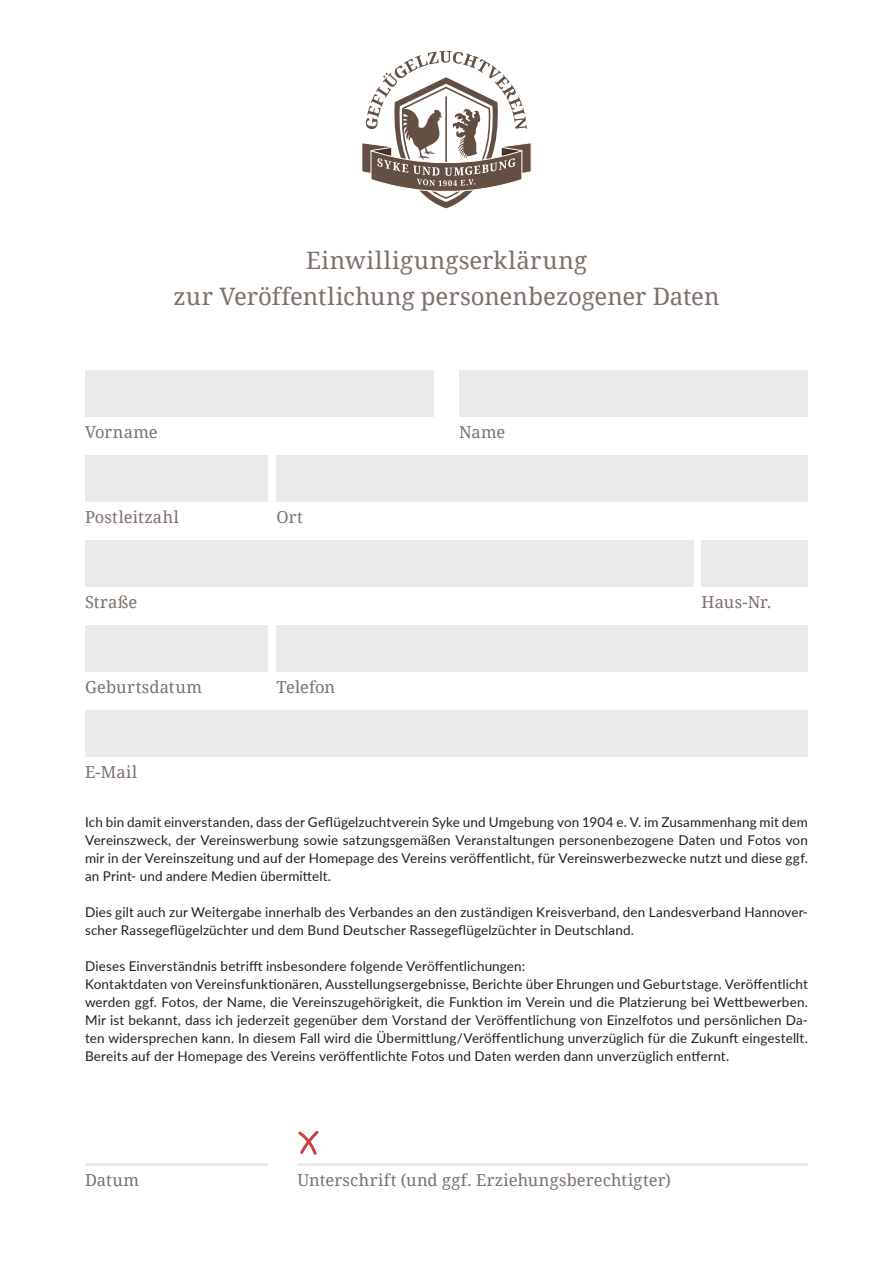
<style>
.page{position:relative;width:893px;height:1263px;background:#fff}
.page>*{position:absolute;margin:0;border:0;box-sizing:border-box;transform-origin:0 0}
.t1{font:24px/36px "Droid Serif";color:#7c706b;text-align:center}
.t2{font:16.5px "Droid Serif";letter-spacing:.01em;color:#7c706b}
.t3{font:13.5px/18px "Lato";letter-spacing:.01em;color:#231f20}
</style>
<div class="page">
<svg style="left:361px;top:51px;width:170px;height:157px"></svg>
<div style="left:85px;top:370px;width:349px;height:47px;background:#ebeae9"></div>
<div style="left:85px;top:625px;width:183px;height:47px;background:#ebeae9"></div>
<div style="left:85px;top:710px;width:723px;height:47px;background:#ebeae9"></div>
<div style="left:85px;top:455px;width:183px;height:47px;background:#ebeae9"></div>
<hr style="left:85px;top:1163px;width:183px;height:2px;background:#ebeae9">
<div style="left:85px;top:540px;width:608px;height:47px;background:#ebeae9"></div>
<div style="left:459px;top:370px;width:349px;height:47px;background:#ebeae9"></div>
<div style="left:276px;top:625px;width:532px;height:47px;background:#ebeae9"></div>
<div style="left:276px;top:455px;width:532px;height:47px;background:#ebeae9"></div>
<hr style="left:298px;top:1163px;width:510px;height:2px;background:#ebeae9">
<div style="left:702px;top:540px;width:106px;height:47px;background:#ebeae9"></div>
<svg style="left:298px;top:1130px;width:21px;height:25px"></svg>
<h1 class="t1" style="left:173px;top:242px;width:548px">Einwilligungserklärung<br>zur Veröffentlichung personenbezogener Daten</h1>
<p class="t2" style="left:85px;top:421px;width:74px">Vorname</p>
<p class="t2" style="left:459px;top:421px;width:48px">Name</p>
<p class="t2" style="left:85px;top:506px;width:95px">Postleitzahl</p>
<p class="t2" style="left:276px;top:506px;width:28px">Ort</p>
<p class="t2" style="left:85px;top:591px;width:54px">Straße</p>
<p class="t2" style="left:702px;top:591px;width:72px">Haus-Nr.</p>
<p class="t2" style="left:85px;top:676px;width:118px">Geburtsdatum</p>
<p class="t2" style="left:276px;top:676px;width:60px">Telefon</p>
<p class="t2" style="left:85px;top:761px;width:54px">E-Mail</p>
<p class="t3" style="left:85px;top:813px;width:724px;text-align:justify">Ich bin damit einverstanden, dass der Geflügelzuchtverein Syke und Umgebung von 1904 e. V. im Zusammenhang mit dem Vereinszweck, der Vereinswerbung sowie satzungsgemäßen Veranstaltungen personenbezogene Daten und Fotos von mir in der Vereinszeitung und auf der Homepage des Vereins veröffentlicht, für Vereinswerbezwecke nutzt und diese ggf. an Print- und andere Medien übermittelt.</p>
<p class="t3" style="left:85px;top:903px;width:724px">Dies gilt auch zur Weitergabe innerhalb des Verbandes an den zuständigen Kreisverband, den Landesverband Hannover&shy;scher Rassegeflügelzüchter und dem Bund Deutscher Rassegeflügelzüchter in Deutschland.</p>
<p class="t3" style="left:85px;top:957px;width:724px">Dieses Einverständnis betrifft insbesondere folgende Veröffentlichungen:<br>Kontaktdaten von Vereinsfunktionären, Ausstellungsergebnisse, Berichte über Ehrungen und Geburtstage. Veröffentlicht werden ggf. Fotos, der Name, die Vereinszugehörigkeit, die Funktion im Verein und die Platzierung bei Wettbewerben.<br>Mir ist bekannt, dass ich jederzeit gegenüber dem Vorstand der Veröffentlichung von Einzelfotos und persönlichen Da&shy;ten widersprechen kann. In diesem Fall wird die Übermittlung/Veröffentlichung unverzüglich für die Zukunft eingestellt.<br>Bereits auf der Homepage des Vereins veröffentlichte Fotos und Daten werden dann unverzüglich entfernt.</p>
<p class="t2" style="left:85px;top:1169px;width:56px">Datum</p>
<p class="t2" style="left:298px;top:1169px;width:375px">Unterschrift (und ggf. Erziehungsberechtigter)</p>
</div>
